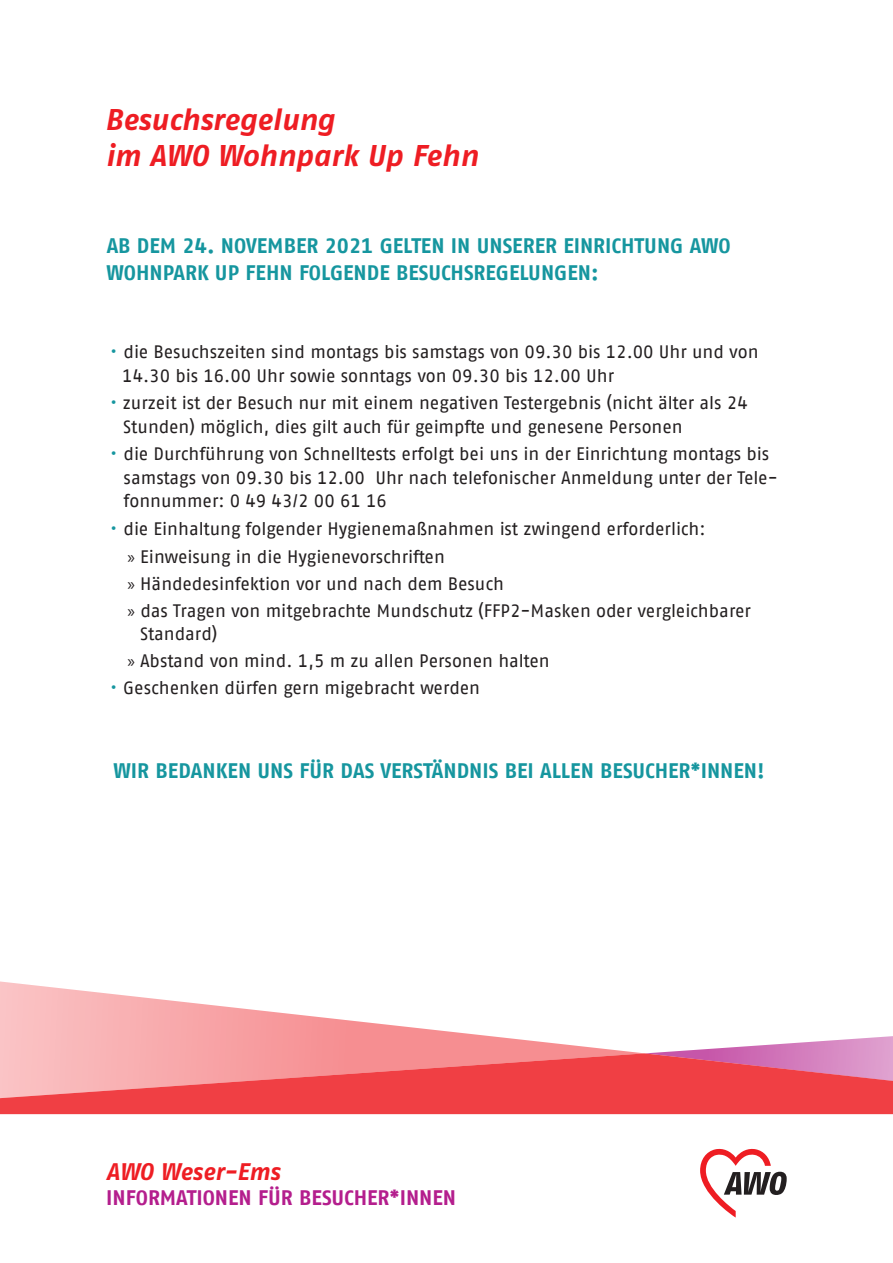
<style>
.page{position:relative;width:893px;height:1263px;background:#fff}
.page>*{position:absolute;margin:0;border:0;box-sizing:border-box;transform-origin:0 0}
.Überschrift_1{font:italic 700 30px/36px "Fago Pro";letter-spacing:-.005em;color:#ee1d23}
.t1{font:italic 700 24px "Fago Pro";letter-spacing:-.005em;color:#ee1d23}
.Überschrift_2{font:700 21px/27px "AWO Fago Office";color:#16969f}
.Aufzählung_2{font:700 21px "AWO Fago Office";color:#16969f}
.t2{font:700 21px "AWO Fago Office";color:#b41e8d}
.t3{font:18px/23.4px "AWO Fago Office";color:#231f20}
.s1{color:#16969f}
.s2{font-family:"Myriad Pro"}
</style>
<div class="page">
<svg style="left:0;top:981px;width:641px;height:72px"></svg>
<svg style="left:651px;top:1036px;width:242px;height:17px"></svg>
<svg style="left:0;top:1053px;width:893px;height:61px;background:#f05f67"></svg>
<svg style="left:700px;top:1148px;width:87px;height:69px"></svg>
<p class="Überschrift_1" style="left:105px;top:102px;width:375px">Besuchsregelung<br>im AWO Wohnpark Up Fehn</p>
<p class="Überschrift_2" style="left:107px;top:231px;width:626px">AB DEM 24. NOVEMBER 2021 GELTEN IN UNSERER EINRICHTUNG AWO<br>WOHNPARK UP FEHN FOLGENDE BESUCHSREGELUNGEN:</p>
<p class="t3" style="left:122px;top:340px;width:638px;text-indent:-12px"><span class="s1">•</span> die Besuchszeiten sind montags bis samstags von 09.30 bis 12.00 Uhr und von<br>14.30 bis 16.00 Uhr sowie sonntags von 09.30 bis 12.00 Uhr</p>
<p class="t3" style="left:123px;top:391px;width:626px;text-indent:-13px"><span class="s1">•</span> zurzeit ist der Besuch nur mit einem negativen Testergebnis (nicht älter als 24<br>Stunden) möglich, dies gilt auch für geimpfte und genesene Personen</p>
<p class="t3" style="left:123px;top:442px;width:656px;text-indent:-13px"><span class="s1">•</span> die Durchführung von Schnelltests erfolgt bei uns in der Einrichtung montags bis samstags von 09.30 bis 12.00 Uhr nach telefonischer Anmeldung unter der Tele&shy;fonnummer: 0 49 43/2 00 61 16</p>
<p class="t3" style="left:110px;top:517px;width:597px"><span class="s1">•</span> die Einhaltung folgender Hygienemaßnahmen ist zwingend erforderlich:</p>
<p class="t3" style="left:127px;top:545px;width:319px"><span class="s2">»</span> Einweisung in die Hygienevorschriften</p>
<p class="t3" style="left:127px;top:572px;width:378px"><span class="s2">»</span> Händedesinfektion vor und nach dem Besuch</p>
<p class="t3" style="left:140px;top:599px;width:612px;text-indent:-13px"><span class="s2">»</span> das Tragen von mitgebrachte Mundschutz (FFP2-Masken oder vergleichbarer<br>Standard)</p>
<p class="t3" style="left:127px;top:649px;width:424px"><span class="s2">»</span> Abstand von mind. 1,5 m zu allen Personen halten</p>
<p class="t3" style="left:110px;top:675px;width:371px"><span class="s1">•</span> Geschenken dürfen gern migebracht werden</p>
<p class="Aufzählung_2" style="left:114px;top:758px;width:653px">WIR BEDANKEN UNS FÜR DAS VERSTÄNDNIS BEI ALLEN BESUCHER*INNEN!</p>
<h2 class="t1" style="left:106px;top:1157px;width:175px">AWO Weser-Ems</h2>
<p class="t2" style="left:106px;top:1186px;width:351px">INFORMATIONEN FÜR BESUCHER*INNEN</p>
</div>
